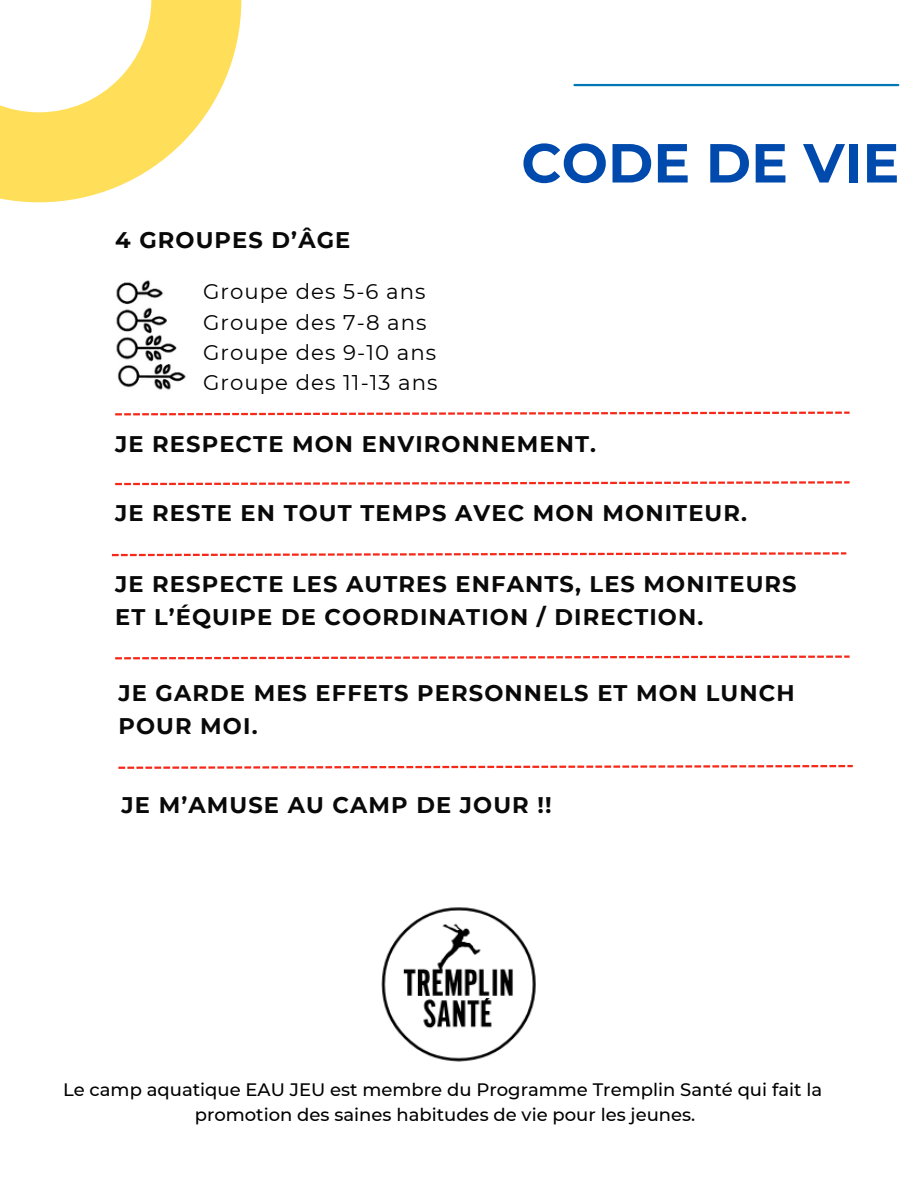
<style>
.page{position:relative;width:918px;height:1188px;background:#fff}
.page>*{position:absolute;margin:0;border:0;box-sizing:border-box;transform-origin:0 0}
.t1{font:700 54.9px "Montserrat";color:#004aad}
.t2{font:700 22.5px/32.7px "Montserrat";letter-spacing:.05em;color:#090909}
.t3{font:21.3px/30.3px "Montserrat";letter-spacing:.05em;color:#000}
.t4{font:500 18px "Montserrat";color:#000}
</style>
<div class="page">
<hr style="left:574px;top:84px;width:324px;height:2px;background:#0077b6">
<svg style="left:0;top:0;width:241px;height:202px;fill:#ffde59"></svg>
<svg style="left:115px;top:412px;width:735px;height:3px"></svg>
<img style="left:116px;top:280px;width:70px;height:110px">
<svg style="left:115px;top:481px;width:735px;height:4px"></svg>
<svg style="left:112px;top:552px;width:734px;height:4px"></svg>
<svg style="left:115px;top:656px;width:735px;height:3px"></svg>
<svg style="left:118px;top:765px;width:735px;height:4px"></svg>
<img style="left:381px;top:907px;width:155px;height:155px">
<h1 class="t2" style="left:115px;top:224px;width:237px">4 GROUPES D’ÂGE</h1>
<p class="t3" style="left:203px;top:276px;width:236px">Groupe des 5-6 ans<br>Groupe des 7-8 ans<br>Groupe des 9-10 ans<br>Groupe des 11-13 ans</p>
<p class="t1" style="left:521px;top:129px;width:380px">CODE DE VIE</p>
<h2 class="t2" style="left:115px;top:427px;width:482px">JE RESPECTE MON ENVIRONNEMENT.</h2>
<p class="t2" style="left:115px;top:497px;width:633px">JE RESTE EN TOUT TEMPS AVEC MON MONITEUR.</p>
<h3 class="t2" style="left:115px;top:568px;width:683px">JE RESPECTE LES AUTRES ENFANTS, LES MONITEURS<br>ET L’ÉQUIPE DE COORDINATION / DIRECTION.</h3>
<p class="t2" style="left:118px;top:677px;width:678px">JE GARDE MES EFFETS PERSONNELS ET MON LUNCH<br>POUR MOI.</p>
<h2 class="t2" style="left:122px;top:789px;width:432px">JE M’AMUSE AU CAMP DE JOUR !!</h2>
<p class="t4" style="left:63px;top:1079px;width:761px">Le camp aquatique EAU JEU est membre du Programme Tremplin Santé qui fait la</p>
<h2 class="t4" style="left:195px;top:1103px;width:502px">promotion des saines habitudes de vie pour les jeunes.</h2>
</div>
